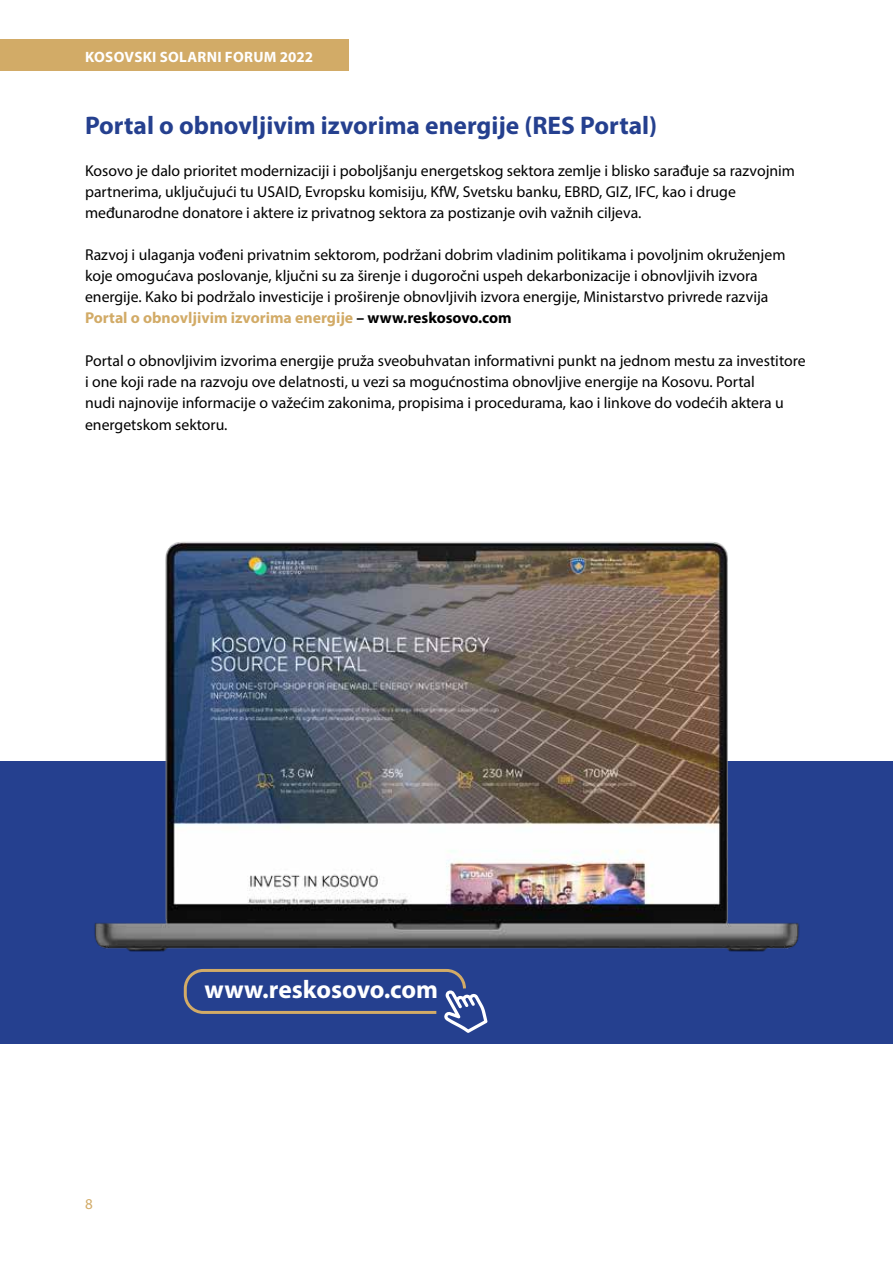
<style>
.page{position:relative;width:893px;height:1263px;background:#fff}
.page>*{position:absolute;margin:0;border:0;box-sizing:border-box;transform-origin:0 0}
.t1{font:700 25.5px "Myriad Pro";color:#25408f}
.t2{font:700 25.5px "Myriad Pro";color:#fff}
.t3{font:15.75px/21px "Myriad Pro";color:#000}
.t4{font:700 15px "Myriad Pro";letter-spacing:.02em;color:#fff}
.t5{font:15px "Myriad Pro";color:#d2ab67}
.s1{font-weight:700;color:#d2ab67}
.s2{font-weight:700}
</style>
<div class="page">
<div style="left:0;top:40px;width:349px;height:31px;background:#d2ab67"></div>
<div style="left:0;top:761px;width:893px;height:283px;background:#25408f"></div>
<img style="left:94px;top:542px;width:706px;height:410px">
<svg style="left:183px;top:969px;width:304px;height:64px"></svg>
<p class="t4" style="left:85px;top:47px;width:229px">KOSOVSKI SOLARNI FORUM 2022</p>
<h1 class="t1" style="left:85px;top:109px;width:574px">Portal o obnovljivim izvorima energije (RES Portal)</h1>
<p class="t3" style="left:85px;top:160px;width:711px">Kosovo je dalo prioritet modernizaciji i poboljšanju energetskog sektora zemlje i blisko sarađuje sa razvojnim partnerima, uključujući tu USAID, Evropsku komisiju, KfW, Svetsku banku, EBRD, GIZ, IFC, kao i druge međunarodne donatore i aktere iz privatnog sektora za postizanje ovih važnih ciljeva.</p>
<p class="t3" style="left:85px;top:244px;width:702px">Razvoj i ulaganja vođeni privatnim sektorom, podržani dobrim vladinim politikama i povoljnim okruženjem koje omogućava poslovanje, ključni su za širenje i dugoročni uspeh dekarbonizacije i obnovljivih izvora energije. Kako bi podržalo investicije i proširenje obnovljivih izvora energije, Ministarstvo privrede razvija <span class="s1">Portal o obnovljivim izvorima energije</span> <span class="s2">– www.reskosovo.com</span></p>
<p class="t3" style="left:85px;top:350px;width:722px">Portal o obnovljivim izvorima energije pruža sveobuhvatan informativni punkt na jednom mestu za investitore i one koji rade na razvoju ove delatnosti, u vezi sa mogućnostima obnovljive energije na Kosovu. Portal<br>nudi najnovije informacije o važećim zakonima, propisima i procedurama, kao i linkove do vodećih aktera u</p>
<p class="t3" style="left:85px;top:414px;width:144px">energetskom sektoru.</p>
<p class="t5" style="left:85px;top:1195px;width:9px">8</p>
<h1 class="t2" style="left:204px;top:973px;width:235px">www.reskosovo.com</h1>
</div>
